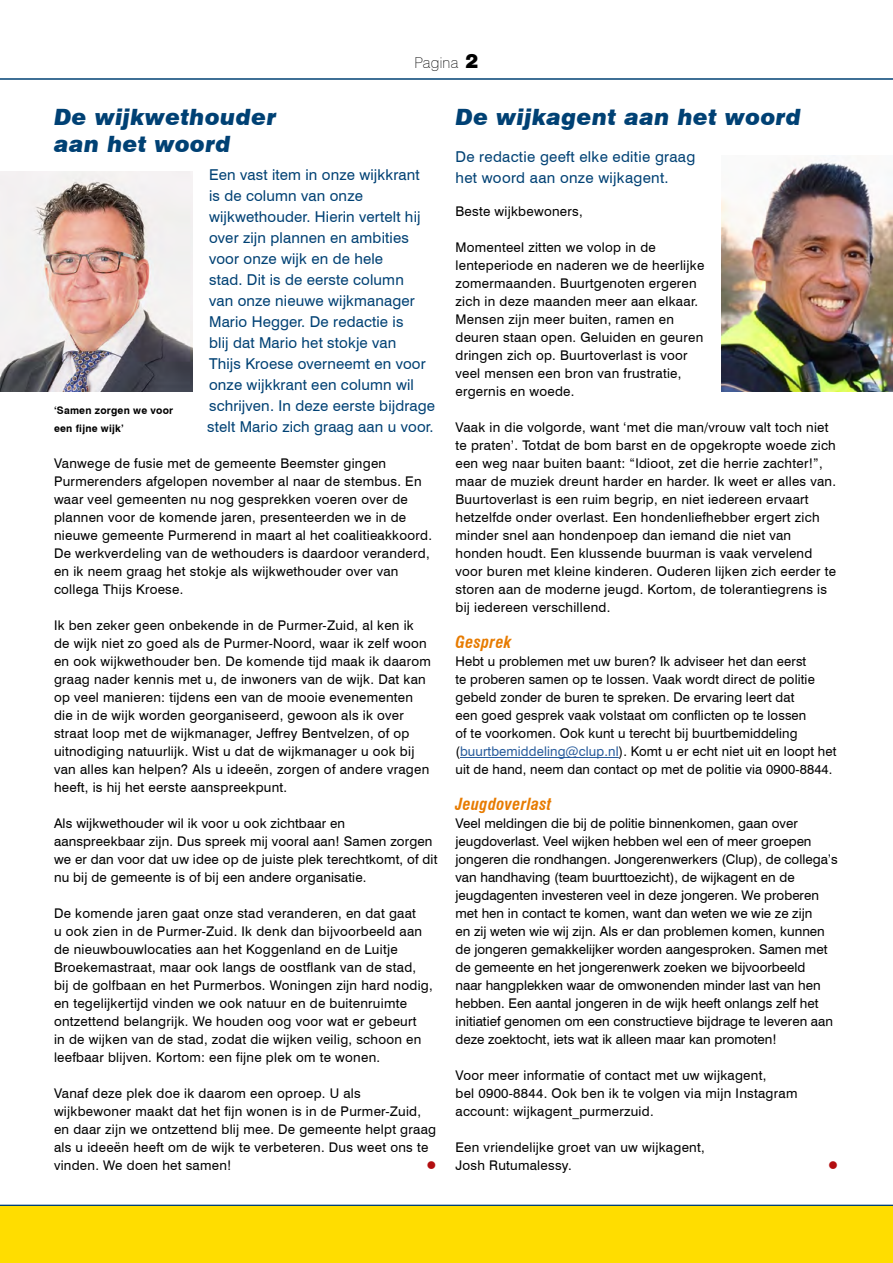
<style>
.page{position:relative;width:893px;height:1263px;background:#fff}
.page>*{position:absolute;margin:0;border:0;box-sizing:border-box;transform-origin:0 0}
.H1__Kop{font:italic 900 22.5px "Swiss 721 BT";letter-spacing:.02em;color:#004174}
.H2__Subkop{font:italic 700 condensed 16.35px "Swiss 721 BT";letter-spacing:.02em;color:#e77b00}
.H__Introtekst{font:15px/21px "Swiss 721 BT";letter-spacing:.01em;color:#004174}
.t1{font:100 15px "Swiss 721 BT";letter-spacing:.02em;color:#000}
.P__Tekst_plat{font:13.35px/18px "Swiss 721 BT";letter-spacing:.02em;color:#000}
.P__Tekst_plat-2{font:13.35px/18px "Swiss 721 BT";color:#000}
.P__Tekst_plat-3{font:13.35px "Wingdings";color:#b20e10}
.t2{font:700 10.35px/18px "Swiss 721 BT";letter-spacing:.02em;color:#000}
.s1{font-family:"Swiss 721 BT Black No 2";font-weight:400;font-size:18px}
.s2{color:#275b9b}
</style>
<div class="page">
<hr style="left:0;top:78px;width:893px;height:2px;background:#004174">
<hr style="left:0;top:1205px;width:893px;height:1px;background:#004174">
<div style="left:0;top:1206px;width:893px;height:57px;background:#fd0"></div>
<hr style="left:460px;top:757px;width:159px;height:1px;background:#275b9b">
<img style="left:721px;top:160px;width:171px;height:231px">
<img style="left:0;top:171px;width:192px;height:220px">
<p class="t1" style="left:414px;top:53px;width:66px">Pagina <span class="s1">2</span></p>
<h1 class="H1__Kop" style="left:54px;top:103px;width:224px">De wijkwethouder</h1>
<h1 class="H1__Kop" style="left:54px;top:130px;width:178px">aan het woord</h1>
<p class="H__Introtekst" style="left:207px;top:164px;width:229px">Een vast item in onze wijkkrant<br>is de column van onze wijkwethouder. Hierin vertelt hij over zijn plannen en ambities voor onze wijk en de hele<br>stad. Dit is de eerste column<br>van onze nieuwe wijkmanager<br>Mario Hegger. De redactie is<br>blij dat Mario het stokje van<br>Thijs Kroese overneemt en voor onze wijkkrant een column wil schrijven. In deze eerste bijdrage stelt Mario zich graag aan u voor.</p>
<p class="P__Tekst_plat" style="left:54px;top:454px;width:380px">Vanwege de fusie met de gemeente Beemster gingen Purmerenders afgelopen november al naar de stembus. En waar veel gemeenten nu nog gesprekken voeren over de plannen voor de komende jaren, presenteerden we in de nieuwe gemeente Purmerend in maart al het coalitieakkoord.<br>De werkverdeling van de wethouders is daardoor veranderd, en ik neem graag het stokje als wijkwethouder over van collega Thijs Kroese.</p>
<p class="P__Tekst_plat" style="left:54px;top:616px;width:378px">Ik ben zeker geen onbekende in de Purmer-Zuid, al ken ik de wijk niet zo goed als de Purmer-Noord, waar ik zelf woon en ook wijkwethouder ben. De komende tijd maak ik daarom graag nader kennis met u, de inwoners van de wijk. Dat kan op veel manieren: tijdens een van de mooie evenementen die in de wijk worden georganiseerd, gewoon als ik over straat loop met de wijkmanager, Jeffrey Bentvelzen, of op uitnodiging natuurlijk. Wist u dat de wijkmanager u ook bij van alles kan helpen? Als u ideeën, zorgen of andere vragen heeft, is hij het eerste aanspreekpunt.</p>
<p class="P__Tekst_plat" style="left:54px;top:814px;width:385px">Als wijkwethouder wil ik voor u ook zichtbaar en aanspreekbaar zijn. Dus spreek mij vooral aan! Samen zorgen we er dan voor dat uw idee op de juiste plek terechtkomt, of dit nu bij de gemeente is of bij een andere organisatie.</p>
<p class="P__Tekst_plat" style="left:54px;top:904px;width:380px">De komende jaren gaat onze stad veranderen, en dat gaat<br>u ook zien in de Purmer-Zuid. Ik denk dan bijvoorbeeld aan de nieuwbouwlocaties aan het Koggenland en de Luitje Broekemastraat, maar ook langs de oostflank van de stad, bij de golfbaan en het Purmerbos. Woningen zijn hard nodig, en tegelijkertijd vinden we ook natuur en de buitenruimte ontzettend belangrijk. We houden oog voor wat er gebeurt<br>in de wijken van de stad, zodat die wijken veilig, schoon en leefbaar blijven. Kortom: een fijne plek om te wonen.</p>
<p class="P__Tekst_plat" style="left:54px;top:1084px;width:384px">Vanaf deze plek doe ik daarom een oproep. U als wijkbewoner maakt dat het fijn wonen is in de Purmer-Zuid, en daar zijn we ontzettend blij mee. De gemeente helpt graag als u ideeën heeft om de wijk te verbeteren. Dus weet ons te vinden. We doen het samen!</p>
<p class="t2" style="left:54px;top:401px;width:121px">‘Samen zorgen we voor een fijne wijk’</p>
<p class="P__Tekst_plat-3" style="left:427px;top:1158px;width:11px">●</p>
<h1 class="H1__Kop" style="left:455px;top:103px;width:347px">De wijkagent aan het woord</h1>
<p class="H__Introtekst" style="left:455px;top:146px;width:241px">De redactie geeft elke editie graag het woord aan onze wijkagent.</p>
<p class="P__Tekst_plat" style="left:455px;top:202px;width:129px">Beste wijkbewoners,</p>
<p class="P__Tekst_plat" style="left:455px;top:238px;width:250px">Momenteel zitten we volop in de lenteperiode en naderen we de heerlijke zomermaanden. Buurtgenoten ergeren zich in deze maanden meer aan elkaar.<br>Mensen zijn meer buiten, ramen en deuren staan open. Geluiden en geuren dringen zich op. Buurtoverlast is voor veel mensen een bron van frustratie, ergernis en woede.</p>
<p class="P__Tekst_plat" style="left:455px;top:418px;width:382px">Vaak in die volgorde, want ‘met die man/vrouw valt toch niet te praten’. Totdat de bom barst en de opgekropte woede zich een weg naar buiten baant: “Idioot, zet die herrie zachter!”, maar de muziek dreunt harder en harder. Ik weet er alles van.<br>Buurtoverlast is een ruim begrip, en niet iedereen ervaart hetzelfde onder overlast. Een hondenliefhebber ergert zich minder snel aan hondenpoep dan iemand die niet van honden houdt. Een klussende buurman is vaak vervelend voor buren met kleine kinderen. Ouderen lijken zich eerder te storen aan de moderne jeugd. Kortom, de tolerantiegrens is bij iedereen verschillend.</p>
<h2 class="H2__Subkop" style="left:455px;top:632px;width:57px">Gesprek</h2>
<p class="P__Tekst_plat" style="left:455px;top:652px;width:382px">Hebt u problemen met uw buren? Ik adviseer het dan eerst<br>te proberen samen op te lossen. Vaak wordt direct de politie gebeld zonder de buren te spreken. De ervaring leert dat<br>een goed gesprek vaak volstaat om conflicten op te lossen<br>of te voorkomen. Ook kunt u terecht bij buurtbemiddeling (<span class="s2">buurtbemiddeling@clup.nl</span>). Komt u er echt niet uit en loopt het uit de hand, neem dan contact op met de politie via 0900-8844.</p>
<h2 class="H2__Subkop" style="left:455px;top:794px;width:97px">Jeugdoverlast</h2>
<p class="P__Tekst_plat-2" style="left:455px;top:814px;width:384px">Veel meldingen die bij de politie binnenkomen, gaan over jeugdoverlast. Veel wijken hebben wel een of meer groepen jongeren die rondhangen. Jongerenwerkers (Clup), de collega’s van handhaving (team buurttoezicht), de wijkagent en de jeugdagenten investeren veel in deze jongeren. We proberen met hen in contact te komen, want dan weten we wie ze zijn<br>en zij weten wie wij zijn. Als er dan problemen komen, kunnen de jongeren gemakkelijker worden aangesproken. Samen met de gemeente en het jongerenwerk zoeken we bijvoorbeeld<br>naar hangplekken waar de omwonenden minder last van hen hebben. Een aantal jongeren in de wijk heeft onlangs zelf het initiatief genomen om een constructieve bijdrage te leveren aan deze zoektocht, iets wat ik alleen maar kan promoten!</p>
<p class="P__Tekst_plat" style="left:455px;top:1066px;width:312px">Voor meer informatie of contact met uw wijkagent,</p>
<p class="P__Tekst_plat" style="left:455px;top:1084px;width:343px">bel 0900-8844. Ook ben ik te volgen via mijn Instagram account: wijkagent_purmerzuid.</p>
<p class="P__Tekst_plat" style="left:455px;top:1138px;width:251px">Een vriendelijke groet van uw wijkagent,</p>
<p class="P__Tekst_plat" style="left:455px;top:1156px;width:118px">Josh Rutumalessy.</p>
<p class="P__Tekst_plat-3" style="left:828px;top:1158px;width:11px">●</p>
</div>
